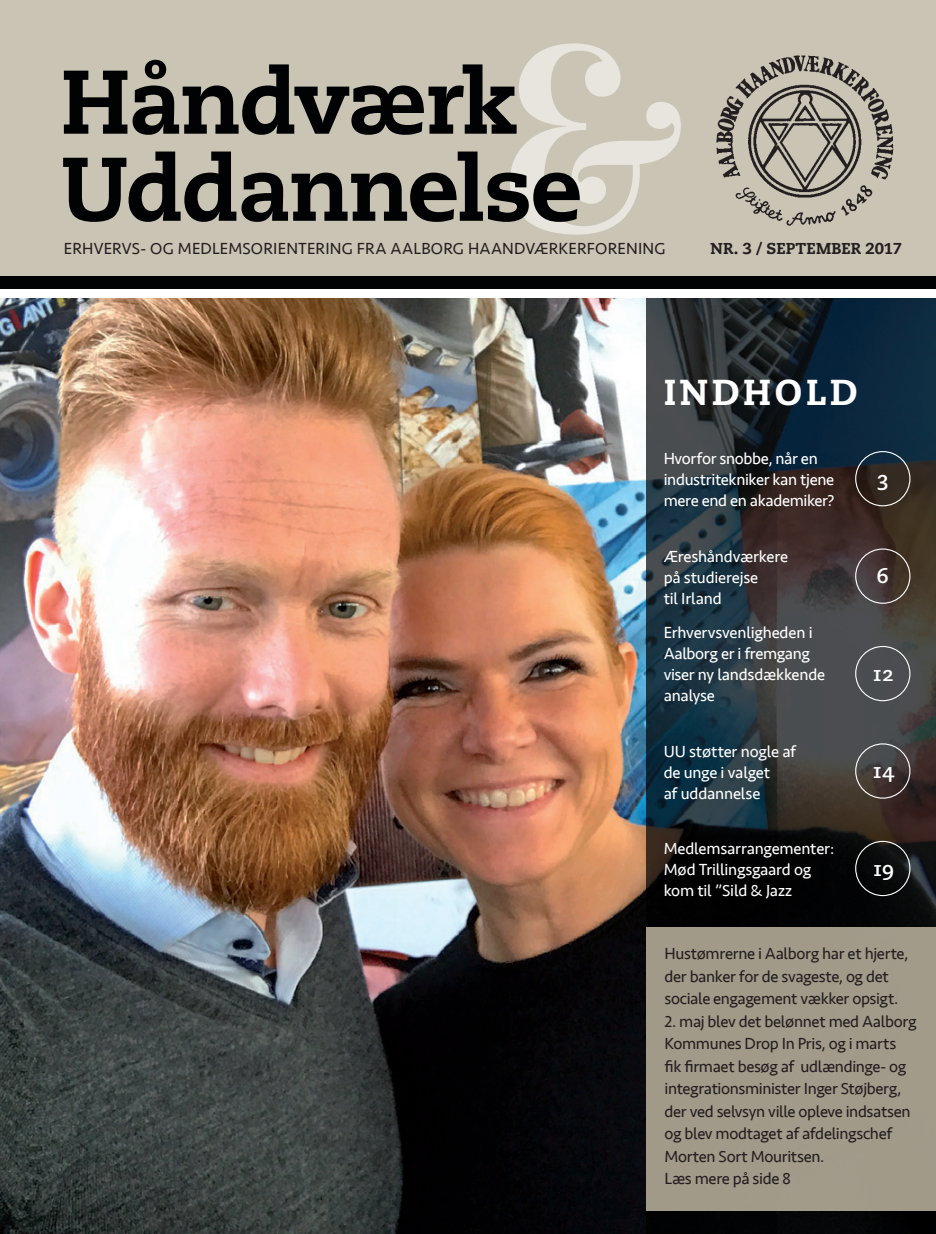
<style>
.page{position:relative;width:936px;height:1234px;background:#fff}
.page>*{position:absolute;margin:0;border:0;box-sizing:border-box;transform-origin:0 0}
.t1{font:261.3px "Vidaloka";color:#e8e4de}
.t2{font:800 90px/87px "Caecilia LT";letter-spacing:-.025em;color:#010203}
.t3{font:800 36px "Caecilia";letter-spacing:.1em;color:#fff}
.t4{font:700 21px "Caecilia";color:#fff}
.t5{font:16.5px/22.5px "Seravek";letter-spacing:-.02em;color:#231f20}
.t6{font:16.5px/21px "Seravek";letter-spacing:-.015em;color:#fff}
.t7{font:16.5px "Seravek";letter-spacing:.01em;color:#231f20}
.t8{font:800 15.75px "Caecilia LT";letter-spacing:.005em;color:#231f20}
</style>
<div class="page">
<img style="left:0;top:298px;width:646px;height:935px">
<svg style="left:646px;top:298px;width:289px;height:935px;background:#262c31"></svg>
<div style="left:646px;top:927px;width:289px;height:283px;background:#a19a89"></div>
<div style="left:855px;top:451px;width:55px;height:55px;border:1px solid #fff;border-radius:50%"></div>
<div style="left:855px;top:548px;width:55px;height:55px;border:1px solid #fff;border-radius:50%"></div>
<div style="left:855px;top:645px;width:55px;height:56px;border:1px solid #fff;border-radius:50%"></div>
<div style="left:855px;top:840px;width:55px;height:55px;border:1px solid #fff;border-radius:50%"></div>
<div style="left:855px;top:743px;width:55px;height:55px;border:1px solid #fff;border-radius:50%"></div>
<div style="left:0;top:0;width:935px;height:276px;background:#cac4b5"></div>
<div style="left:0;top:276px;width:935px;height:13px;background:#010203"></div>
<img style="left:716px;top:55px;width:178px;height:171px">
<h1 class="t1" style="left:492px;top:-16px;width:193px">&amp;</h1>
<h2 class="t2" style="left:61px;top:59px;width:523px">Håndværk<br>Uddannelse</h2>
<p class="t7" style="left:64px;top:235px;width:603px">ERHVERVS- OG MEDLEMSORIENTERING FRA AALBORG HAANDVÆRKERFORENING</p>
<p class="t8" style="left:710px;top:238px;width:193px">NR. 3 / SEPTEMBER 2017</p>
<h3 class="t3" style="left:663px;top:370px;width:195px">INDHOLD</h3>
<p class="t6" style="left:663px;top:448px;width:172px">Hvorfor snobbe, når en industritekniker kan tjene mere end en akademiker?</p>
<p class="t6" style="left:663px;top:545px;width:126px">Æreshåndværkere på studierejse<br>til Irland</p>
<p class="t6" style="left:663px;top:622px;width:163px">Erhvervsvenligheden i<br>Aalborg er i fremgang viser ny landsdækkende analyse</p>
<p class="t6" style="left:663px;top:740px;width:134px">UU støtter nogle af de unge i valget<br>af uddannelse</p>
<p class="t6" style="left:663px;top:837px;width:172px">Medlemsarrangementer:<br>Mød Trillingsgaard og kom til ”Sild &amp; Jazz</p>
<p class="t4" style="left:876px;top:466px;width:14px">3</p>
<p class="t4" style="left:876px;top:563px;width:14px">6</p>
<p class="t4" style="left:871px;top:660px;width:25px">12</p>
<p class="t4" style="left:871px;top:758px;width:25px">14</p>
<p class="t4" style="left:871px;top:855px;width:24px">19</p>
<p class="t5" style="left:664px;top:942px;width:245px">Hustømrerne i Aalborg har et hjerte, der banker for de svageste, og det sociale engagement vækker opsigt.</p>
<p class="t5" style="left:664px;top:1009px;width:253px">2. maj blev det belønnet med Aalborg<br>Kommunes Drop In Pris, og i marts fik firmaet besøg af udlændinge- og integrationsminister Inger Støjberg, der ved selvsyn ville opleve indsatsen og blev modtaget af afdelingschef<br>Morten Sort Mouritsen.<br>Læs mere på side 8</p>
</div>
